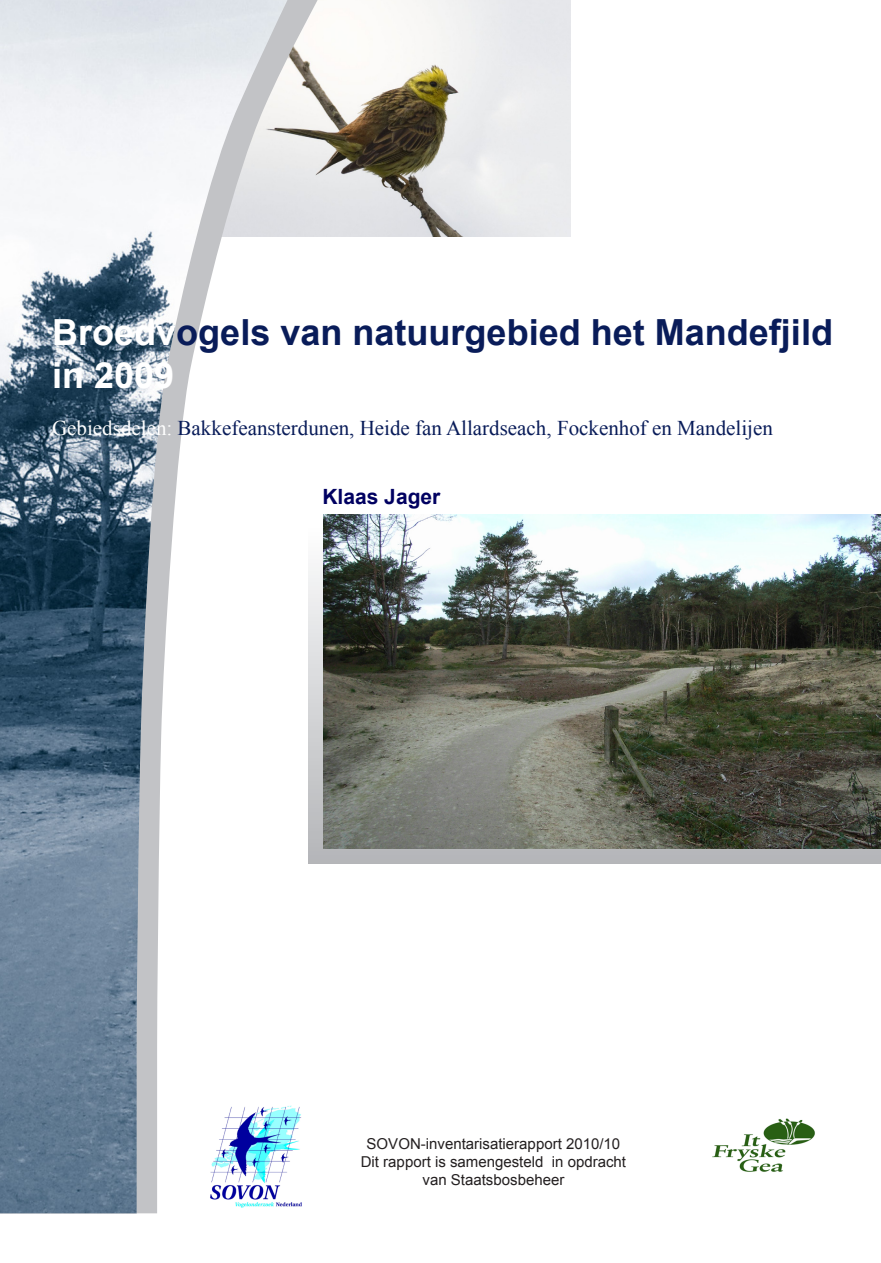
<style>
.page{position:relative;width:881px;height:1263px;background:#fff}
.page>*{position:absolute;margin:0;border:0;box-sizing:border-box;transform-origin:0 0}
.t1{font:700 36px/43.2px "Arial";color:#091c59}
.t2{font:21px "Times New Roman";color:#091c59}
.t3{font:700 21px "Arial";color:#000061}
.t4{font:15px "Arial";color:#231f20}
.s1{color:#fff}
</style>
<div class="page">
<div style="left:308px;top:515px;width:572px;height:348px;background:linear-gradient(to right,#b6b7ba,#b6b7ba)"></div>
<img style="left:323px;top:0;width:247px;height:236px">
<svg style="left:293px;top:0;width:30px;height:864px"></svg>
<img style="left:0;top:0;width:287px;height:1213px">
<img style="left:323px;top:514px;width:557px;height:334px">
<img style="left:206px;top:1101px;width:96px;height:110px">
<img style="left:712px;top:1118px;width:103px;height:54px">
<p class="t1" style="left:52px;top:312px;width:782px"><span class="s1">Broedv</span>ogels van natuurgebied het Mandefjild <span class="s1">in 2009</span></p>
<p class="t2" style="left:52px;top:414px;width:722px"><span class="s1">Gebiedsdelen:</span> Bakkefeansterdunen, Heide fan Allardseach, Fockenhof en Mandelijen</p>
<p class="t3" style="left:322px;top:482px;width:119px">Klaas Jager</p>
<p class="t4" style="left:366px;top:1134px;width:255px">SOVON-inventarisatierapport 2010/10</p>
<p class="t4" style="left:360px;top:1152px;width:267px">Dit rapport is samengesteld in opdracht</p>
<p class="t4" style="left:422px;top:1170px;width:143px">van Staatsbosbeheer</p>
</div>
